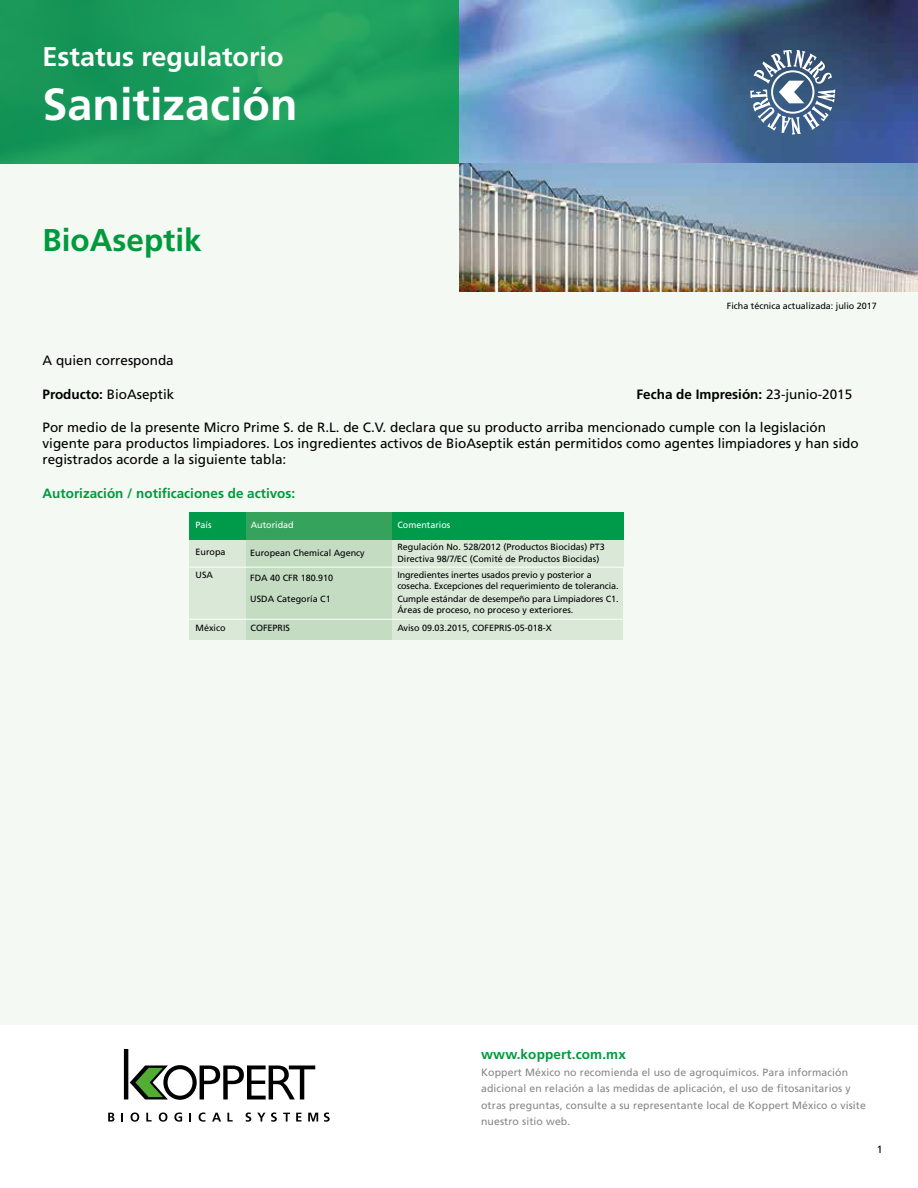
<style>
.page{position:relative;width:918px;height:1188px;background:#fff}
.page>*{position:absolute;margin:0;border:0;box-sizing:border-box;transform-origin:0 0}
.t1{font:700 45px "Frutiger LT Std";color:#fff}
.t2{font:700 31.5px "Frutiger LT Std";color:#009a3e}
.t3{font:700 27px "Frutiger LT Std";color:#fff}
.t4{font:13.5px/16.2px "Frutiger LT Std";color:#000}
.t5{font:700 13.5px "Frutiger LT Std";color:#009a3e}
.t6{font:700 13.5px "Frutiger LT Std";color:#000}
.t7{font:10.5px/16.5px "Frutiger LT Std";letter-spacing:.01em;color:#878787}
.t8{font:10.5px "Frutiger LT Std";color:#000}
.t9{font:9px/10.5px "Frutiger LT Std";color:#000}
.t10{font:9px "Frutiger LT Std";color:#fff}
.s1{font-weight:700}
.s2{font-weight:400}
</style>
<div class="page">
<div style="left:0;top:164px;width:918px;height:861px;background:#f4f9f4"></div>
<img style="left:458px;top:0;width:460px;height:164px">
<svg style="left:750px;top:51px;width:85px;height:84px"></svg>
<div style="left:0;top:0;width:458px;height:164px;background:#1a9c5b"></div>
<img style="left:459px;top:164px;width:459px;height:127px">
<svg style="left:108px;top:1113px;width:6px;height:9px"></svg>
<svg style="left:131px;top:1113px;width:8px;height:9px"></svg>
<svg style="left:146px;top:1113px;width:6px;height:9px"></svg>
<svg style="left:159px;top:1113px;width:8px;height:9px"></svg>
<svg style="left:174px;top:1113px;width:8px;height:9px"></svg>
<svg style="left:199px;top:1113px;width:6px;height:9px"></svg>
<svg style="left:212px;top:1113px;width:9px;height:9px"></svg>
<svg style="left:227px;top:1113px;width:6px;height:9px"></svg>
<svg style="left:246px;top:1113px;width:5px;height:9px"></svg>
<svg style="left:257px;top:1113px;width:8px;height:9px"></svg>
<svg style="left:271px;top:1113px;width:6px;height:9px"></svg>
<svg style="left:283px;top:1113px;width:7px;height:9px"></svg>
<svg style="left:296px;top:1113px;width:5px;height:9px"></svg>
<svg style="left:308px;top:1113px;width:10px;height:9px"></svg>
<svg style="left:324px;top:1113px;width:6px;height:9px"></svg>
<svg style="left:124px;top:1049px;width:191px;height:51px"></svg>
<div style="left:190px;top:620px;width:56px;height:20px;background:#d9e8d7"></div>
<div style="left:392px;top:620px;width:231px;height:20px;background:#d9e8d7"></div>
<div style="left:246px;top:620px;width:146px;height:20px;background:#c3dcc2"></div>
<div style="left:189px;top:540px;width:57px;height:27px;background:#d9e8d7"></div>
<div style="left:189px;top:567px;width:57px;height:53px;background:#d9e8d7"></div>
<div style="left:392px;top:540px;width:231px;height:27px;background:#d9e8d7"></div>
<div style="left:392px;top:567px;width:231px;height:53px;background:#d9e8d7"></div>
<div style="left:189px;top:512px;width:57px;height:28px;background:#009a4b"></div>
<div style="left:392px;top:512px;width:231px;height:28px;background:#009a4b"></div>
<div style="left:246px;top:540px;width:146px;height:27px;background:#c3dcc2"></div>
<div style="left:246px;top:567px;width:146px;height:53px;background:#c3dcc2"></div>
<div style="left:246px;top:512px;width:146px;height:28px;background:#35a35b"></div>
<hr style="left:189px;top:567px;width:435px;height:1px;background:#fff">
<hr style="left:189px;top:619px;width:434px;height:1px;background:#fff">
<h3 class="t3" style="left:43px;top:41px;width:243px">Estatus regulatorio</h3>
<h1 class="t1" style="left:43px;top:78px;width:257px">Sanitización</h1>
<h2 class="t2" style="left:43px;top:222px;width:161px">BioAseptik</h2>
<p class="t9" style="left:727px;top:300px;width:152px">Ficha técnica actualizada: julio 2017</p>
<h3 class="t4" style="left:43px;top:353px;width:133px">A quien corresponda</h3>
<h3 class="t4" style="left:43px;top:387px;width:133px"><span class="s1">Producto:</span> BioAseptik</h3>
<h3 class="t6" style="left:637px;top:387px;width:217px">Fecha de Impresión: <span class="s2">23-junio-2015</span></h3>
<p class="t4" style="left:43px;top:419px;width:818px">Por medio de la presente Micro Prime S. de R.L. de C.V. declara que su producto arriba mencionado cumple con la legislación vigente para productos limpiadores. Los ingredientes activos de BioAseptik están permitidos como agentes limpiadores y han sido registrados acorde a la siguiente tabla:</p>
<h3 class="t5" style="left:43px;top:486px;width:254px">Autorización / notificaciones de activos:</h3>
<p class="t10" style="left:196px;top:520px;width:18px">País</p>
<p class="t10" style="left:397px;top:520px;width:55px">Comentarios</p>
<p class="t9" style="left:196px;top:547px;width:32px">Europa</p>
<p class="t9" style="left:196px;top:570px;width:19px">USA</p>
<p class="t10" style="left:251px;top:520px;width:45px">Autoridad</p>
<p class="t9" style="left:250px;top:547px;width:116px">European Chemical Agency</p>
<p class="t9" style="left:250px;top:572px;width:85px">FDA 40 CFR 180.910</p>
<p class="t9" style="left:250px;top:594px;width:82px">USDA Categoría C1</p>
<p class="t9" style="left:397px;top:594px;width:223px">Cumple estándar de desempeño para Limpiadores C1.<br>Áreas de proceso, no proceso y exteriores.</p>
<p class="t9" style="left:397px;top:540px;width:209px;line-height:12.8px">Regulación No. 528/2012 (Productos Biocidas) PT3<br>Directiva 98/7/EC (Comité de Productos Biocidas)</p>
<p class="t9" style="left:397px;top:570px;width:223px">Ingredientes inertes usados previo y posterior a cosecha. Excepciones del requerimiento de tolerancia.</p>
<p class="t9" style="left:196px;top:623px;width:31px">México</p>
<p class="t9" style="left:251px;top:622px;width:41px">COFEPRIS</p>
<p class="t9" style="left:397px;top:622px;width:156px">Aviso 09.03.2015, COFEPRIS-05-018-X</p>
<h3 class="t5" style="left:481px;top:1046px;width:146px">www.koppert.com.mx</h3>
<p class="t7" style="left:481px;top:1064px;width:386px">Koppert México no recomienda el uso de agroquímicos. Para información adicional en relación a las medidas de aplicación, el uso de fitosanitarios y otras preguntas, consulte a su representante local de Koppert México o visite nuestro sitio web.</p>
<p class="t8" style="left:877px;top:1144px;width:7px">1</p>
</div>
